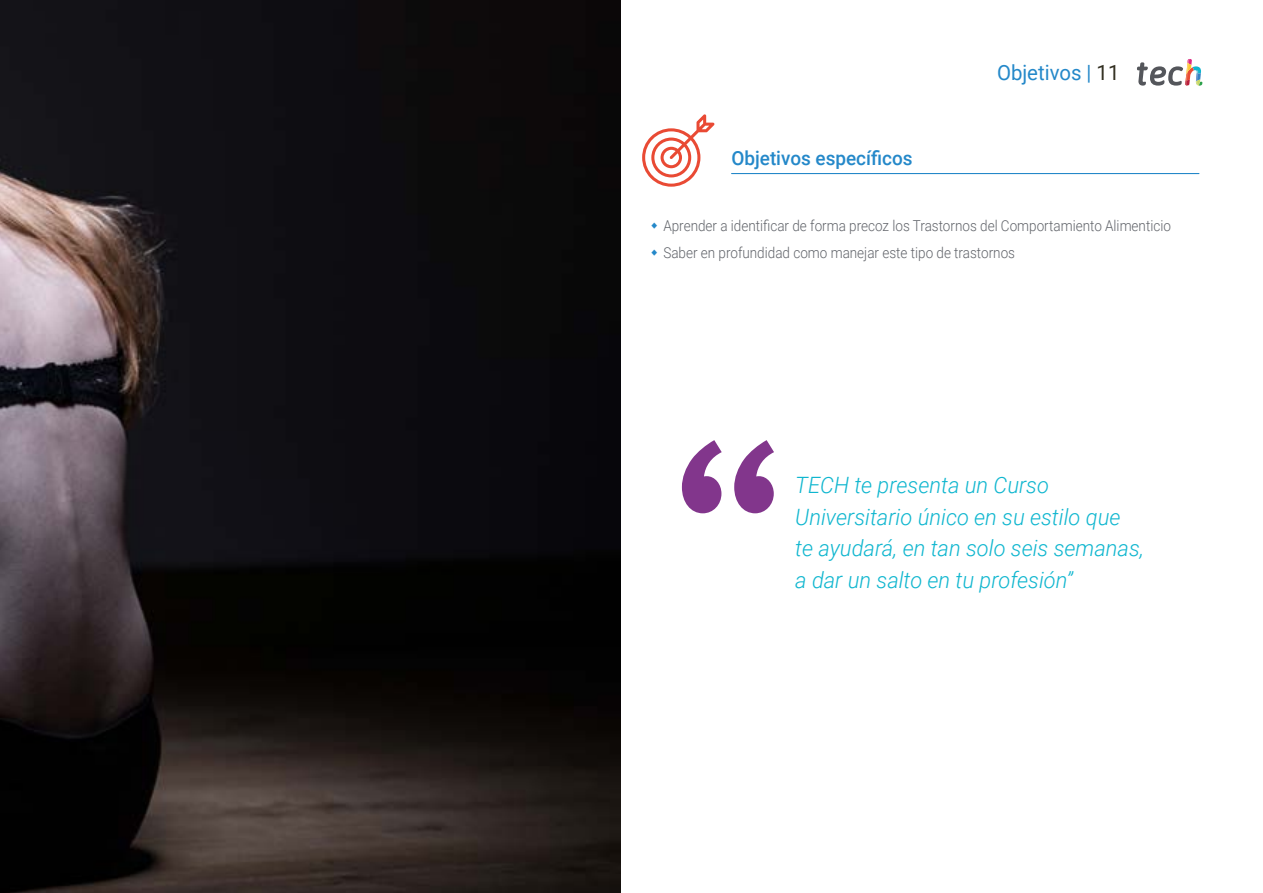
<style>
.page{position:relative;width:1263px;height:893px;background:#fff}
.page>*{position:absolute;margin:0;border:0;box-sizing:border-box;transform-origin:0 0}
.t1{font:italic 300 22.5px/31.5px "Roboto";color:#0fb6cf}
.t2{font:21px "Roboto";color:#2488c9}
.t3{font:500 19.5px "Roboto";color:#2488c9}
.t4{font:300 15px/26.7px "Roboto";color:#61646a;scale:.9 1}
.s1{color:#312e20}
</style>
<div class="page">
<img style="left:0;top:0;width:621px;height:893px">
<svg style="left:1137px;top:59px;width:65px;height:27px"></svg>
<svg style="left:682px;top:440px;width:92px;height:73px"></svg>
<svg style="left:642px;top:114px;width:72px;height:73px"></svg>
<hr style="left:731px;top:173px;width:468px;height:1px;background:#2488c9">
<h3 class="t3" style="left:731px;top:145px;width:183px">Objetivos específicos</h3>
<h2 class="t2" style="left:997px;top:57px;width:124px">Objetivos | <span class="s1">11</span></h2>
<p class="t4" style="left:663px;top:212px;width:565px">Aprender a identificar de forma precoz los Trastornos del Comportamiento Alimenticio<br>Saber en profundidad como manejar este tipo de trastornos</p>
<h1 class="t1" style="left:795px;top:469px;width:350px">TECH te presenta un Curso<br>Universitario único en su estilo que te ayudará, en tan solo seis semanas, a dar un salto en tu profesión”</h1>
</div>
